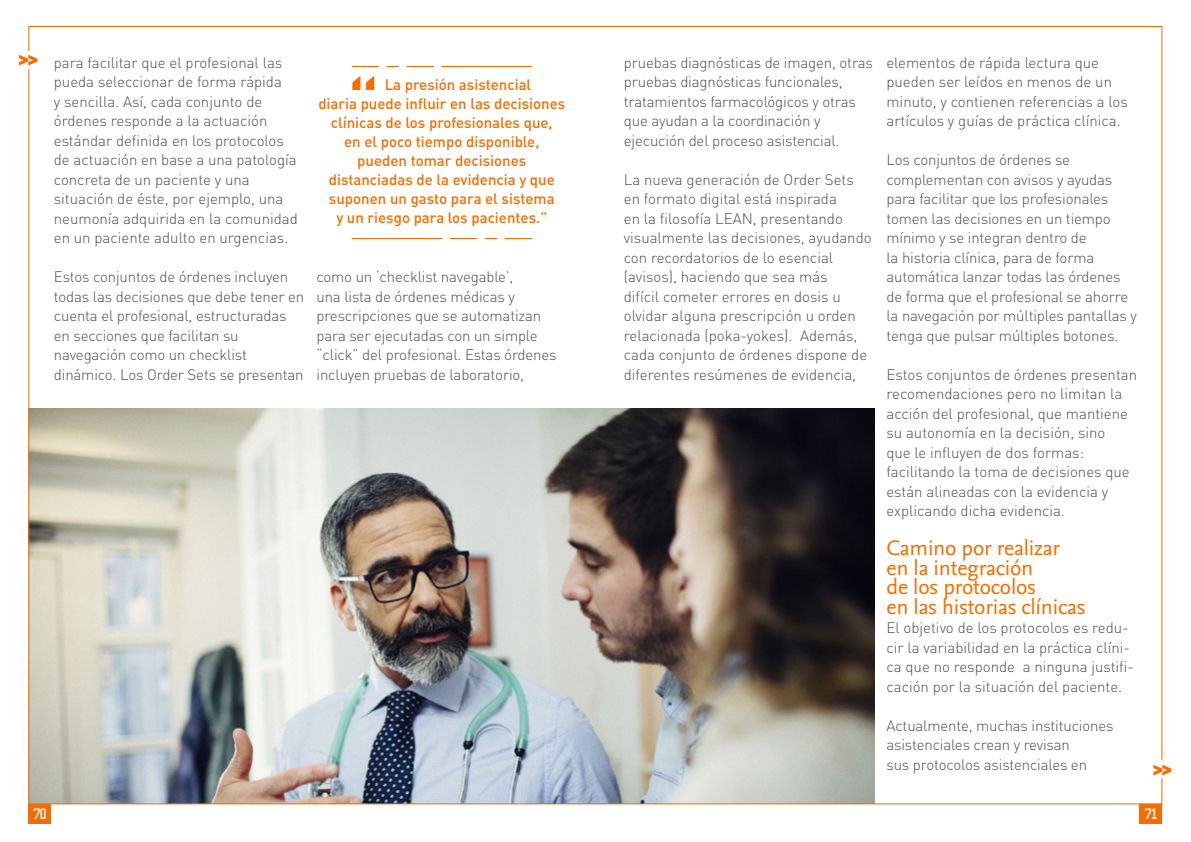
<style>
.page{position:relative;width:1191px;height:842px;background:#fff}
.page>*{position:absolute;margin:0;border:0;box-sizing:border-box;transform-origin:0 0}
.t1{font:22px/19.5px "Nexus Sans";letter-spacing:-.01em;color:#f66c00}
.t2{font:900 20px "DIN Pro";color:#f66c00}
.t3{font:300 15px/19.5px "DIN Pro";letter-spacing:-.01em;color:#4d4d4f}
.t4{font:500 15px "DIN Pro";color:#f66c00}
.t5{font:12px "Manteka";color:#fff}
</style>
<div class="page">
<img style="left:30px;top:409px;width:844px;height:393px">
<div style="left:1139px;top:804px;width:23px;height:20px;background:#f66c00"></div>
<div style="left:28px;top:804px;width:23px;height:20px;background:#f66c00"></div>
<hr style="left:441px;top:66px;width:91px;height:1px;background:#f66c00">
<svg style="left:406px;top:66px;width:28px;height:1px"></svg>
<svg style="left:352px;top:66px;width:27px;height:1px"></svg>
<svg style="left:386px;top:66px;width:13px;height:1px"></svg>
<svg style="left:352px;top:76px;width:22px;height:14px"></svg>
<hr style="left:352px;top:238px;width:90px;height:1px;background:#f66c00">
<svg style="left:450px;top:238px;width:27px;height:1px"></svg>
<svg style="left:504px;top:238px;width:28px;height:1px"></svg>
<svg style="left:485px;top:238px;width:12px;height:1px"></svg>
<h2 class="t2" style="left:18px;top:45px;width:22px">&gt;&gt;</h2>
<p class="t3" style="left:54px;top:52px;width:245px">para facilitar que el profesional las pueda seleccionar de forma rápida<br>y sencilla. Así, cada conjunto de órdenes responde a la actuación estándar definida en los protocolos de actuación en base a una patología concreta de un paciente y una situación de éste, por ejemplo, una neumonía adquirida en la comunidad en un paciente adulto en urgencias.</p>
<p class="t3" style="left:54px;top:266px;width:252px">Estos conjuntos de órdenes incluyen todas las decisiones que debe tener en cuenta el profesional, estructuradas en secciones que facilitan su navegación como un checklist dinámico. Los Order Sets se presentan</p>
<p class="t3" style="left:316px;top:266px;width:241px">como un ‘checklist navegable’,<br>una lista de órdenes médicas y prescripciones que se automatizan para ser ejecutadas con un simple “click” del profesional. Estas órdenes incluyen pruebas de laboratorio,</p>
<p class="t4" style="left:385px;top:74px;width:148px">La presión asistencial</p>
<p class="t4" style="left:318px;top:93px;width:248px">diaria puede influir en las decisiones</p>
<p class="t4" style="left:331px;top:112px;width:223px">clínicas de los profesionales que,</p>
<p class="t4" style="left:344px;top:131px;width:197px">en el poco tiempo disponible,</p>
<p class="t4" style="left:357px;top:150px;width:171px">pueden tomar decisiones</p>
<p class="t4" style="left:329px;top:169px;width:228px">distanciadas de la evidencia y que</p>
<p class="t4" style="left:329px;top:188px;width:227px">suponen un gasto para el sistema</p>
<p class="t4" style="left:336px;top:207px;width:212px">y un riesgo para los pacientes.”</p>
<p class="t3" style="left:624px;top:52px;width:251px">pruebas diagnósticas de imagen, otras pruebas diagnósticas funcionales, tratamientos farmacológicos y otras que ayudan a la coordinación y ejecución del proceso asistencial.</p>
<p class="t3" style="left:624px;top:169px;width:249px">La nueva generación de Order Sets en formato digital está inspirada<br>en la filosofía LEAN, presentando visualmente las decisiones, ayudando con recordatorios de lo esencial (avisos), haciendo que sea más<br>difícil cometer errores en dosis u olvidar alguna prescripción u orden relacionada (poka-yokes). Además, cada conjunto de órdenes dispone de diferentes resúmenes de evidencia,</p>
<p class="t3" style="left:886px;top:52px;width:243px">elementos de rápida lectura que pueden ser leídos en menos de un minuto, y contienen referencias a los artículos y guías de práctica clínica.</p>
<p class="t3" style="left:886px;top:149px;width:252px">Los conjuntos de órdenes se complementan con avisos y ayudas para facilitar que los profesionales tomen las decisiones en un tiempo mínimo y se integran dentro de<br>la historia clínica, para de forma automática lanzar todas las órdenes de forma que el profesional se ahorre la navegación por múltiples pantallas y tenga que pulsar múltiples botones.</p>
<p class="t3" style="left:886px;top:364px;width:252px">Estos conjuntos de órdenes presentan recomendaciones pero no limitan la acción del profesional, que mantiene su autonomía en la decisión, sino<br>que le influyen de dos formas: facilitando la toma de decisiones que están alineadas con la evidencia y explicando dicha evidencia.</p>
<h1 class="t1" style="left:886px;top:538px;width:200px">Camino por realizar en la integración<br>de los protocolos<br>en las historias clínicas</h1>
<p class="t3" style="left:886px;top:617px;width:249px">El objetivo de los protocolos es redu&shy;cir la variabilidad en la práctica clíni&shy;ca que no responde a ninguna justifi&shy;cación por la situación del paciente.</p>
<p class="t3" style="left:886px;top:715px;width:228px">Actualmente, muchas instituciones asistenciales crean y revisan<br>sus protocolos asistenciales en</p>
<h2 class="t2" style="left:1152px;top:755px;width:22px">&gt;&gt;</h2>
<p class="t5" style="left:33px;top:805px;width:15px">70</p>
<p class="t5" style="left:1144px;top:805px;width:14px">71</p>
</div>
